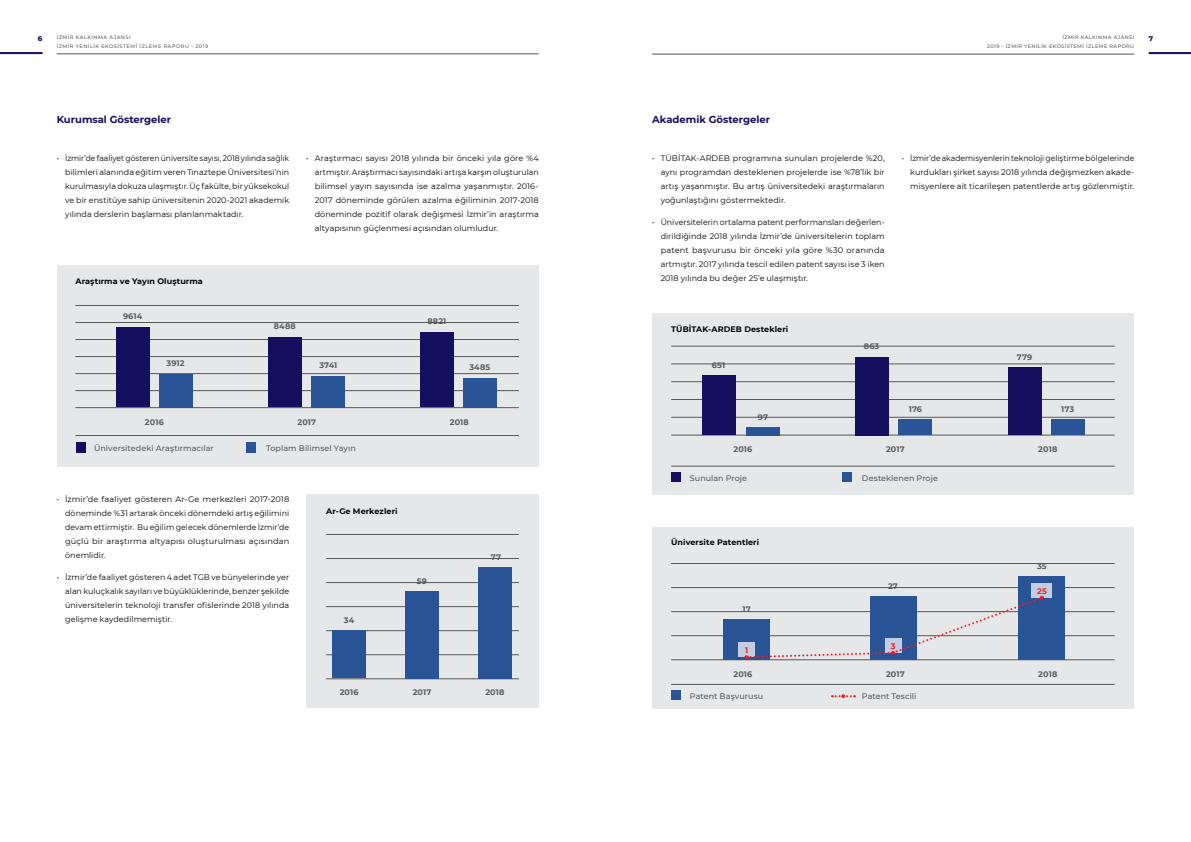
<style>
.page{position:relative;width:1191px;height:842px;background:#fff}
.page>*{position:absolute;margin:0;border:0;box-sizing:border-box;transform-origin:0 0}
.t1{font:700 10px "Montserrat";color:#150d5e}
.t2{font:8px/14px "Montserrat";letter-spacing:.005em;color:#040503;text-align:justify}
.t3{font:500 8px "Montserrat";letter-spacing:.005em;color:#5a5a5d}
.t4{font:700 8px "Montserrat";letter-spacing:.02em;color:#5a5a5d}
.t5{font:700 8px "Montserrat";letter-spacing:.01em;color:#040503}
.t6{font:700 8px "Montserrat";color:#ee1d23}
.t7{font:800 7px "Montserrat";color:#150d5e}
.t8{font:500 5px/9.2px "Montserrat";letter-spacing:.1em;color:#57585a}
.t9{font:500 5px/9.2px "Montserrat";letter-spacing:.08em;color:#57585a;text-align:right}
</style>
<div class="page">
<hr style="left:57px;top:54px;width:482px;height:1px;background:#57585a">
<hr style="left:652px;top:54px;width:482px;height:1px;background:#57585a">
<hr style="left:0;top:52px;width:43px;height:2px;background:#150d5e">
<hr style="left:1148px;top:52px;width:43px;height:2px;background:#150d5e">
<div style="left:57px;top:265px;width:481px;height:201px;background:#e6e7e9"></div>
<div style="left:652px;top:313px;width:482px;height:181px;background:#e6e7e9"></div>
<div style="left:652px;top:528px;width:482px;height:181px;background:#e6e7e9"></div>
<div style="left:306px;top:494px;width:232px;height:214px;background:#e6e7e9"></div>
<hr style="left:75px;top:305px;width:444px;height:1px;background:#57585a">
<hr style="left:75px;top:373px;width:444px;height:1px;background:#57585a">
<hr style="left:75px;top:356px;width:444px;height:1px;background:#57585a">
<hr style="left:75px;top:322px;width:444px;height:1px;background:#57585a">
<hr style="left:75px;top:390px;width:444px;height:1px;background:#57585a">
<hr style="left:75px;top:339px;width:444px;height:1px;background:#57585a">
<hr style="left:75px;top:407px;width:444px;height:1px;background:#57585a">
<hr style="left:326px;top:534px;width:193px;height:1px;background:#57585a">
<hr style="left:326px;top:630px;width:193px;height:1px;background:#57585a">
<hr style="left:326px;top:606px;width:193px;height:1px;background:#57585a">
<hr style="left:326px;top:558px;width:193px;height:1px;background:#57585a">
<hr style="left:326px;top:654px;width:193px;height:1px;background:#57585a">
<hr style="left:326px;top:582px;width:193px;height:1px;background:#57585a">
<hr style="left:326px;top:679px;width:193px;height:1px;background:#57585a">
<div style="left:116px;top:327px;width:33px;height:80px;background:#150d5e"></div>
<div style="left:268px;top:338px;width:33px;height:69px;background:#150d5e"></div>
<div style="left:311px;top:376px;width:34px;height:31px;background:#295597"></div>
<div style="left:420px;top:332px;width:34px;height:75px;background:#150d5e"></div>
<div style="left:463px;top:378px;width:34px;height:29px;background:#295597"></div>
<div style="left:159px;top:374px;width:33px;height:33px;background:#295597"></div>
<div style="left:478px;top:567px;width:34px;height:111px;background:#295597"></div>
<div style="left:405px;top:591px;width:34px;height:87px;background:#295597"></div>
<div style="left:332px;top:630px;width:34px;height:48px;background:#295597"></div>
<div style="left:76px;top:442px;width:10px;height:10px;background:#150d5e"></div>
<div style="left:671px;top:472px;width:10px;height:9px;background:#150d5e"></div>
<div style="left:671px;top:690px;width:10px;height:10px;background:#295597"></div>
<div style="left:246px;top:442px;width:10px;height:10px;background:#295597"></div>
<div style="left:841px;top:472px;width:10px;height:9px;background:#295597"></div>
<hr style="left:75px;top:435px;width:444px;height:1px;background:#57585a">
<hr style="left:671px;top:466px;width:443px;height:1px;background:#57585a">
<hr style="left:671px;top:684px;width:443px;height:1px;background:#57585a">
<hr style="left:671px;top:346px;width:443px;height:1px;background:#57585a">
<hr style="left:671px;top:417px;width:443px;height:1px;background:#57585a">
<hr style="left:671px;top:399px;width:443px;height:1px;background:#57585a">
<hr style="left:671px;top:364px;width:443px;height:1px;background:#57585a">
<hr style="left:671px;top:435px;width:443px;height:1px;background:#57585a">
<hr style="left:671px;top:381px;width:443px;height:1px;background:#57585a">
<hr style="left:671px;top:563px;width:443px;height:1px;background:#57585a">
<hr style="left:671px;top:660px;width:443px;height:1px;background:#57585a">
<hr style="left:671px;top:635px;width:443px;height:1px;background:#57585a">
<hr style="left:671px;top:587px;width:443px;height:1px;background:#57585a">
<hr style="left:671px;top:611px;width:443px;height:1px;background:#57585a">
<div style="left:702px;top:375px;width:33px;height:60px;background:#150d5e"></div>
<div style="left:723px;top:619px;width:47px;height:40px;background:#295597"></div>
<div style="left:1018px;top:576px;width:47px;height:83px;background:#295597"></div>
<div style="left:854px;top:357px;width:34px;height:78px;background:#150d5e"></div>
<div style="left:898px;top:419px;width:34px;height:16px;background:#295597"></div>
<div style="left:1051px;top:419px;width:33px;height:16px;background:#295597"></div>
<div style="left:1007px;top:368px;width:34px;height:67px;background:#150d5e"></div>
<div style="left:746px;top:427px;width:34px;height:8px;background:#295597"></div>
<div style="left:738px;top:642px;width:17px;height:14px;background:#c2cde1"></div>
<div style="left:1031px;top:583px;width:21px;height:15px;background:#c2cde1"></div>
<svg style="left:832px;top:694px;width:23px;height:4px"></svg>
<svg style="left:744px;top:596px;width:300px;height:63px"></svg>
<p class="t8" style="left:57px;top:32px;width:153px">İZMİR KALKINMA AJANSI<br>İZMİR YENİLİK EKOSİSTEMİ İZLEME RAPORU - 2019</p>
<p class="t9" style="left:987px;top:32px;width:149px">İZMİR KALKINMA AJANSI<br>2019 - İZMİR YENİLİK EKOSİSTEMİ İZLEME RAPORU</p>
<p class="t7" style="left:38px;top:33px;width:6px">6</p>
<p class="t7" style="left:1148px;top:33px;width:6px">7</p>
<p class="t1" style="left:57px;top:112px;width:116px">Kurumsal Göstergeler</p>
<p class="t2" style="left:65px;top:150px;width:225px;text-indent:-9px">• İzmir’de faaliyet gösteren üniversite sayısı, 2018 yılında sağlık bilimleri alanında eğitim veren Tınaztepe Üniversitesi’nin kurulmasıyla dokuza ulaşmıştır. Üç fakülte, bir yüksekokul ve bir enstitüye sahip üniversitenin 2020-2021 akademik yılında derslerin başlaması planlanmaktadır.</p>
<p class="t2" style="left:315px;top:150px;width:225px;text-indent:-9px">• Araştırmacı sayısı 2018 yılında bir önceki yıla göre %4 artmıştır. Araştırmacı sayısındaki artışa karşın oluşturulan bilimsel yayın sayısında ise azalma yaşanmıştır. 2016- 2017 döneminde görülen azalma eğiliminin 2017-2018 döneminde pozitif olarak değişmesi İzmir’in araştırma altyapısının güçlenmesi açısından olumludur.</p>
<p class="t5" style="left:75px;top:275px;width:129px">Araştırma ve Yayın Oluşturma</p>
<p class="t4" style="left:123px;top:310px;width:21px">9614</p>
<p class="t4" style="left:166px;top:357px;width:20px">3912</p>
<p class="t4" style="left:274px;top:321px;width:24px">8488</p>
<p class="t4" style="left:319px;top:359px;width:20px">3741</p>
<p class="t4" style="left:427px;top:315px;width:20px">8821</p>
<p class="t4" style="left:469px;top:361px;width:22px">3485</p>
<p class="t4" style="left:145px;top:417px;width:20px">2016</p>
<p class="t4" style="left:297px;top:417px;width:20px">2017</p>
<p class="t4" style="left:450px;top:417px;width:20px">2018</p>
<p class="t3" style="left:94px;top:443px;width:121px">Üniversitedeki Araştırmacılar</p>
<p class="t3" style="left:266px;top:443px;width:91px">Toplam Bilimsel Yayın</p>
<p class="t2" style="left:65px;top:492px;width:225px;text-indent:-9px">• İzmir’de faaliyet gösteren Ar-Ge merkezleri 2017-2018 döneminde %31 artarak önceki dönemdeki artış eğilimini devam ettirmiştir. Bu eğilim gelecek dönemlerde İzmir’de güçlü bir araştırma altyapısı oluşturulması açısından önemlidir.</p>
<p class="t2" style="left:65px;top:570px;width:225px;text-indent:-9px">• İzmir’de faaliyet gösteren 4 adet TGB ve bünyelerinde yer alan kuluçkalık sayıları ve büyüklüklerinde, benzer şekilde üniversitelerin teknoloji transfer ofislerinde 2018 yılında gelişme kaydedilmemiştir.</p>
<p class="t5" style="left:326px;top:505px;width:73px">Ar-Ge Merkezleri</p>
<p class="t4" style="left:344px;top:615px;width:12px">34</p>
<p class="t4" style="left:417px;top:575px;width:12px">59</p>
<p class="t4" style="left:340px;top:686px;width:20px">2016</p>
<p class="t4" style="left:413px;top:686px;width:20px">2017</p>
<p class="t4" style="left:491px;top:551px;width:12px">77</p>
<p class="t4" style="left:485px;top:686px;width:20px">2018</p>
<p class="t1" style="left:652px;top:112px;width:119px">Akademik Göstergeler</p>
<p class="t2" style="left:660px;top:150px;width:225px;text-indent:-9px">• TÜBİTAK-ARDEB programına sunulan projelerde %20, aynı programdan desteklenen projelerde ise %78’lik bir artış yaşanmıştır. Bu artış üniversitedeki araştırmaların yoğunlaştığını göstermektedir.</p>
<p class="t2" style="left:660px;top:214px;width:225px;text-indent:-9px">• Üniversitelerin ortalama patent performansları değerlen&shy;dirildiğinde 2018 yılında İzmir’de üniversitelerin toplam patent başvurusu bir önceki yıla göre %30 oranında artmıştır. 2017 yılında tescil edilen patent sayısı ise 3 iken 2018 yılında bu değer 25’e ulaşmıştır.</p>
<p class="t5" style="left:671px;top:323px;width:119px">TÜBİTAK-ARDEB Destekleri</p>
<p class="t4" style="left:712px;top:359px;width:15px">651</p>
<p class="t4" style="left:758px;top:411px;width:12px">97</p>
<p class="t4" style="left:864px;top:341px;width:17px">863</p>
<p class="t2" style="left:910px;top:150px;width:225px;text-indent:-9px">• İzmir’de akademisyenlerin teknoloji geliştirme bölgelerinde kurdukları şirket sayısı 2018 yılında değişmezken akade&shy;misyenlere ait ticarileşen patentlerde artış gözlenmiştir.</p>
<p class="t4" style="left:1016px;top:352px;width:17px">779</p>
<p class="t4" style="left:908px;top:403px;width:15px">176</p>
<p class="t4" style="left:1061px;top:403px;width:15px">173</p>
<p class="t4" style="left:733px;top:444px;width:20px">2016</p>
<p class="t3" style="left:690px;top:472px;width:59px">Sunulan Proje</p>
<p class="t5" style="left:671px;top:537px;width:89px">Üniversite Patentleri</p>
<p class="t4" style="left:742px;top:603px;width:10px">17</p>
<p class="t6" style="left:745px;top:644px;width:5px">1</p>
<p class="t4" style="left:733px;top:668px;width:20px">2016</p>
<p class="t3" style="left:690px;top:691px;width:75px">Patent Başvurusu</p>
<p class="t4" style="left:886px;top:444px;width:20px">2017</p>
<p class="t3" style="left:862px;top:472px;width:77px">Desteklenen Proje</p>
<p class="t4" style="left:888px;top:580px;width:11px">27</p>
<p class="t6" style="left:891px;top:640px;width:6px">3</p>
<p class="t4" style="left:886px;top:668px;width:20px">2017</p>
<p class="t3" style="left:862px;top:691px;width:56px">Patent Tescili</p>
<p class="t4" style="left:1038px;top:444px;width:20px">2018</p>
<p class="t4" style="left:1037px;top:561px;width:11px">35</p>
<p class="t6" style="left:1037px;top:586px;width:11px">25</p>
<p class="t4" style="left:1038px;top:668px;width:20px">2018</p>
</div>
